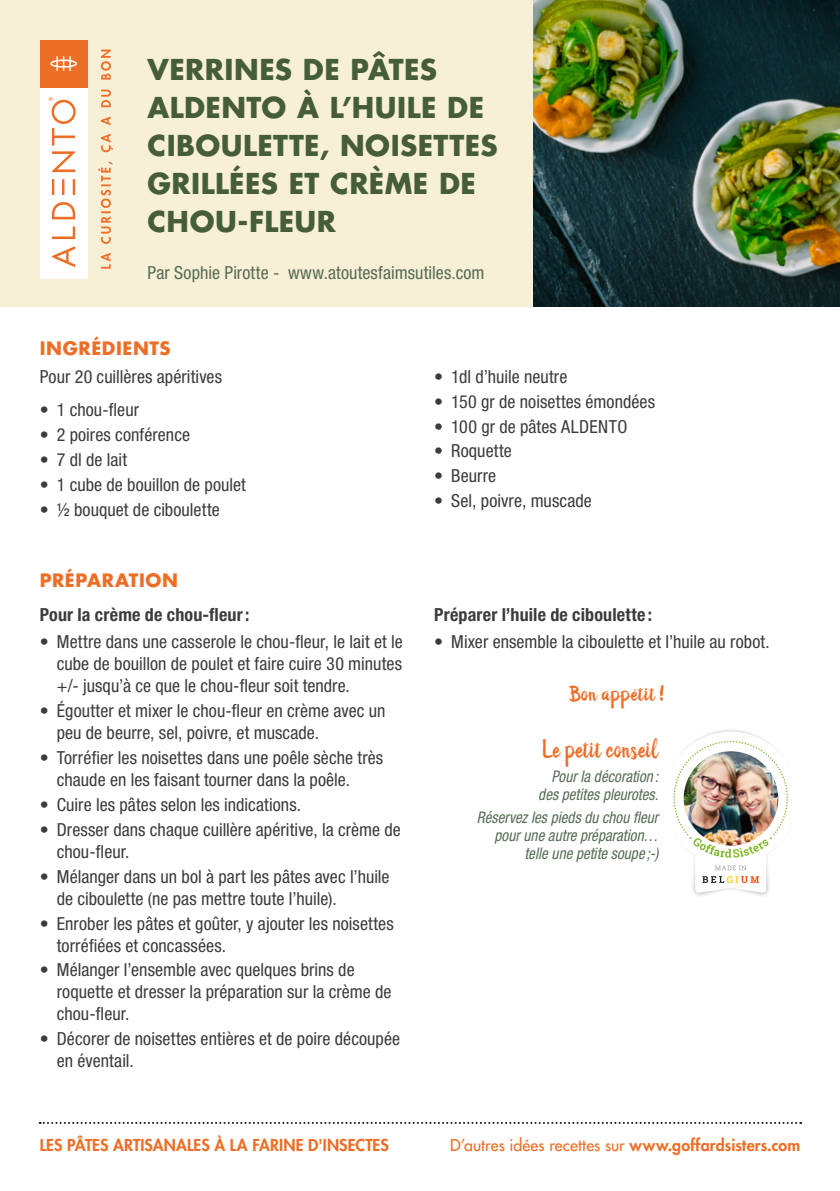
<style>
.page{position:relative;width:840px;height:1191px;background:#fff}
.page>*{position:absolute;margin:0;border:0;box-sizing:border-box;transform-origin:0 0}
.t1{font:700 28px/38px "Futura Std";letter-spacing:.015em;color:#465d39}
.t2{font:26px "Vandella";color:#ed6e26;scale:.9 1}
.t3{font:22px "Vandella";letter-spacing:.01em;color:#ed6e26}
.t4{font:condensed 18px/22px "Helvetica Neue LT Std";letter-spacing:.005em;color:#3c3c3b}
.t5{font:700 condensed 18px "Helvetica Neue LT Std";letter-spacing:.01em;color:#3c3c3b}
.t6{font:condensed 18px "Helvetica Neue LT Std";letter-spacing:.01em;color:#566c54}
.t7{font:700 18px "Futura Std";letter-spacing:.035em;color:#ed6e26}
.t8{font:italic condensed 16px/18px "Helvetica Neue LT Std";letter-spacing:.005em;color:#566c54;text-align:right;scale:.94 1}
.t9{font:500 16px "Futura Std";letter-spacing:.005em;color:#ed6e26}
.t10{font:800 16px "Futura Std";letter-spacing:.005em;color:#ed6e26}
.s1{font-weight:800}
</style>
<div class="page">
<div style="left:0;top:0;width:839px;height:306px;background:#f7f0d6"></div>
<svg style="left:98px;top:50px;width:15px;height:219px"></svg>
<div style="left:40px;top:40px;width:47px;height:238px;background:#fff"></div>
<div style="left:40px;top:40px;width:47px;height:47px;background:#ed6e26"></div>
<svg style="left:50px;top:56px;width:27px;height:15px"></svg>
<svg style="left:49px;top:97px;width:27px;height:170px"></svg>
<svg style="left:40px;top:1122px;width:760px;height:2px"></svg>
<img style="left:533px;top:0;width:306px;height:306px">
<div style="left:663px;top:727px;width:134px;height:170px;background:#1d1d1b;opacity:.5"></div>
<img style="left:663px;top:731px;width:133px;height:162px">
<h1 class="t1" style="left:147px;top:50px;width:351px">VERRINES DE PÂTES<br>ALDENTO À L’HUILE DE<br>CIBOULETTE, NOISETTES<br>GRILLÉES ET CRÈME DE<br>CHOU-FLEUR</h1>
<p class="t6" style="left:147px;top:262px;width:338px">Par Sophie Pirotte - www.atoutesfaimsutiles.com</p>
<p class="t7" style="left:40px;top:336px;width:132px">INGRÉDIENTS</p>
<p class="t4" style="left:40px;top:365px;width:184px">Pour 20 cuillères apéritives</p>
<p class="t4" style="left:40px;top:399px;width:101px">• 1 chou-fleur</p>
<p class="t4" style="left:40px;top:423px;width:152px">• 2 poires conférence</p>
<p class="t4" style="left:40px;top:448px;width:89px">• 7 dl de lait</p>
<p class="t4" style="left:40px;top:473px;width:208px">• 1 cube de bouillon de poulet</p>
<p class="t4" style="left:40px;top:498px;width:181px">• ½ bouquet de ciboulette</p>
<p class="t7" style="left:40px;top:569px;width:140px">PRÉPARATION</p>
<p class="t5" style="left:40px;top:603px;width:211px">Pour la crème de chou-fleur:</p>
<p class="t4" style="left:57px;top:631px;width:347px;text-align:justify;text-indent:-17px">• Mettre dans une casserole le chou-fleur, le lait et le cube de bouillon de poulet et faire cuire 30 minutes +/- jusqu’à ce que le chou-fleur soit tendre.</p>
<p class="t4" style="left:57px;top:700px;width:330px;text-indent:-17px">• Égoutter et mixer le chou-fleur en crème avec un peu de beurre, sel, poivre, et muscade.</p>
<p class="t4" style="left:57px;top:746px;width:328px;text-indent:-17px">• Torréfier les noisettes dans une poêle sèche très chaude en les faisant tourner dans la poêle.</p>
<p class="t4" style="left:40px;top:793px;width:263px">• Cuire les pâtes selon les indications.</p>
<p class="t4" style="left:57px;top:818px;width:345px;text-indent:-17px">• Dresser dans chaque cuillère apéritive, la crème de chou-fleur.</p>
<p class="t4" style="left:57px;top:865px;width:334px;text-indent:-17px">• Mélanger dans un bol à part les pâtes avec l’huile de ciboulette (ne pas mettre toute l’huile).</p>
<p class="t4" style="left:57px;top:912px;width:338px;text-indent:-17px">• Enrober les pâtes et goûter, y ajouter les noisettes torréfiées et concassées.</p>
<p class="t4" style="left:57px;top:959px;width:336px;text-indent:-17px">• Mélanger l’ensemble avec quelques brins de roquette et dresser la préparation sur la crème de chou-fleur.</p>
<p class="t4" style="left:57px;top:1027px;width:345px;text-indent:-17px">• Décorer de noisettes entières et de poire découpée en éventail.</p>
<p class="t4" style="left:434px;top:365px;width:135px">• 1dl d’huile neutre</p>
<p class="t4" style="left:434px;top:390px;width:222px">• 150 gr de noisettes émondées</p>
<p class="t4" style="left:434px;top:415px;width:194px">• 100 gr de pâtes ALDENTO</p>
<p class="t4" style="left:434px;top:440px;width:79px">• Roquette</p>
<p class="t4" style="left:434px;top:465px;width:63px">• Beurre</p>
<p class="t4" style="left:434px;top:489px;width:159px">• Sel, poivre, muscade</p>
<p class="t5" style="left:434px;top:603px;width:219px">Préparer l’huile de ciboulette :</p>
<p class="t4" style="left:434px;top:631px;width:337px">• Mixer ensemble la ciboulette et l’huile au robot.</p>
<p class="t3" style="left:568px;top:681px;width:98px">Bon appétit!</p>
<h2 class="t2" style="left:543px;top:734px;width:129px">Le petit conseil</h2>
<p class="t8" style="left:538px;top:767px;width:129px">Pour la décoration : des petites pleurotes.</p>
<p class="t8" style="left:476px;top:809px;width:194px">Réservez les pieds du chou fleur pour une autre préparation… telle une petite soupe ;-)</p>
<p class="t10" style="left:40px;top:1135px;width:350px">LES PÂTES ARTISANALES À LA FARINE D'INSECTES</p>
<p class="t9" style="left:450px;top:1135px;width:351px">D’autres idées recettes sur <span class="s1">www.goffardsisters.com</span></p>
</div>
